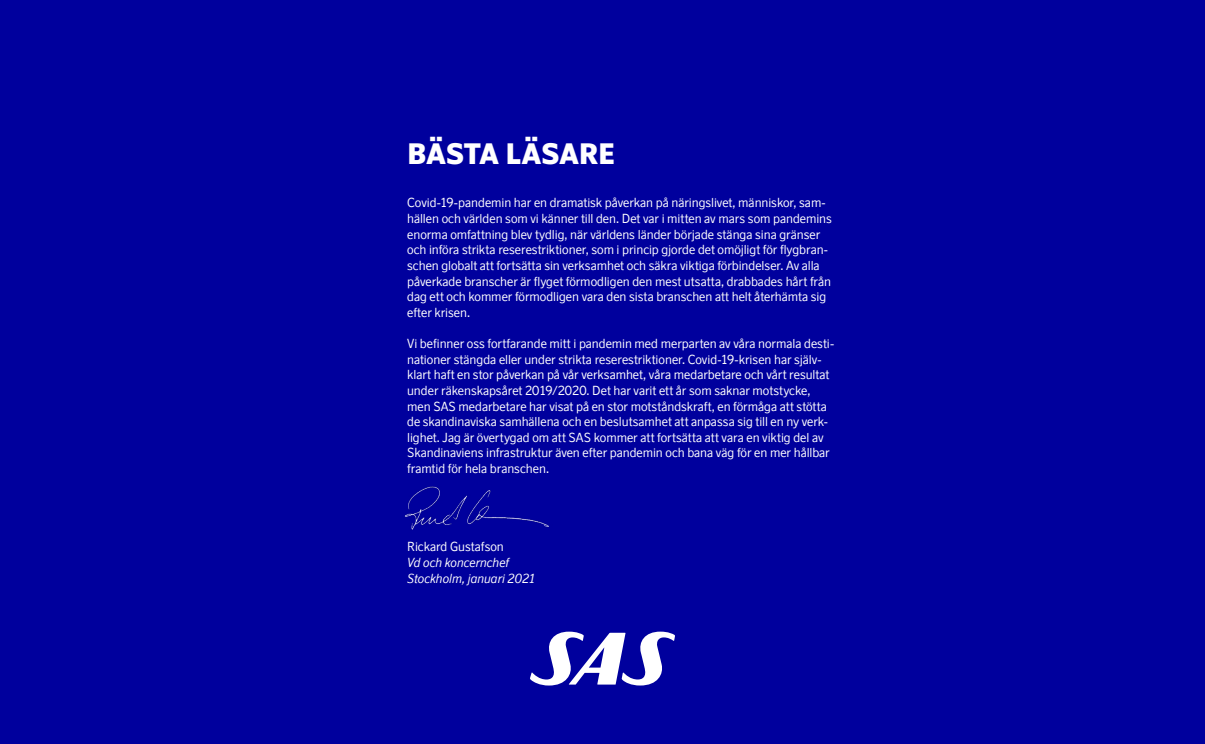
<style>
.page{position:relative;width:1205px;height:744px;background:#00009d}
.page>*{position:absolute;margin:0;border:0;box-sizing:border-box;transform-origin:0 0}
.t1{font:900 28.12px "Scandinavian N";letter-spacing:-.01em;color:#fff}
.SAS19_Brödtext{font:12.5px/15.6px "Scandinavian N";color:#fff}
.SAS19_Brödtext-2{font:italic 12.5px "Scandinavian N";color:#fff}
</style>
<div class="page">
<img style="left:405px;top:486px;width:144px;height:44px">
<svg style="left:530px;top:631px;width:145px;height:54px"></svg>
<p class="t1" style="left:407px;top:136px;width:209px">BÄSTA LÄSARE</p>
<p class="SAS19_Brödtext" style="left:407px;top:195px;width:426px">Covid-19-pandemin har en dramatisk påverkan på näringslivet, människor, sam&shy;hällen och världen som vi känner till den. Det var i mitten av mars som pandemins enorma omfattning blev tydlig, när världens länder började stänga sina gränser och införa strikta reserestriktioner, som i princip gjorde det omöjligt för flygbran&shy;schen globalt att fortsätta sin verksamhet och säkra viktiga förbindelser. Av alla påverkade branscher är flyget förmodligen den mest utsatta, drabbades hårt från dag ett och kommer förmodligen vara den sista branschen att helt återhämta sig efter krisen.</p>
<p class="SAS19_Brödtext" style="left:407px;top:335px;width:429px">Vi befinner oss fortfarande mitt i pandemin med merparten av våra normala desti&shy;nationer stängda eller under strikta reserestriktioner. Covid-19-krisen har själv&shy;klart haft en stor påverkan på vår verksamhet, våra medarbetare och vårt resultat under räkenskapsåret 2019/2020. Det har varit ett år som saknar motstycke, men SAS medarbetare har visat på en stor motståndskraft, en förmåga att stötta de skandinaviska samhällena och en beslutsamhet att anpassa sig till en ny verk&shy;lighet. Jag är övertygad om att SAS kommer att fortsätta att vara en viktig del av Skandinaviens infrastruktur även efter pandemin och bana väg för en mer hållbar framtid för hela branschen.</p>
<p class="SAS19_Brödtext" style="left:407px;top:539px;width:98px">Rickard Gustafson</p>
<p class="SAS19_Brödtext-2" style="left:407px;top:554px;width:103px">Vd och koncernchef</p>
<p class="SAS19_Brödtext-2" style="left:407px;top:570px;width:130px">Stockholm, januari 2021</p>
</div>
